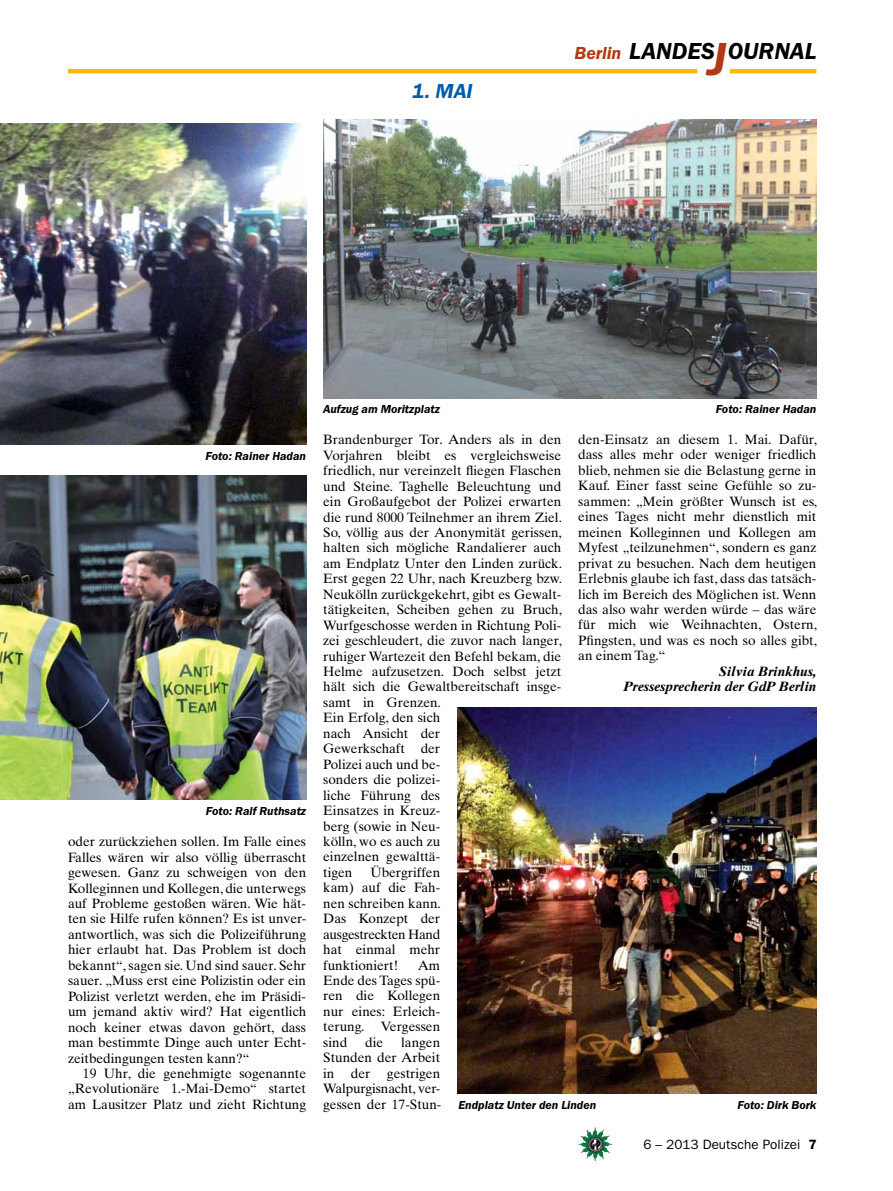
<style>
.page{position:relative;width:893px;height:1191px;background:#fff}
.page>*{position:absolute;margin:0;border:0;box-sizing:border-box;transform-origin:0 0}
.t1{font:italic 600 24px "Franklin Gothic Itc T";color:#000}
.t2{font:italic 600 21px "Franklin Gothic Itc T";color:#005baa}
.t3{font:italic 600 18px "Franklin Gothic Itc T";color:#b33916}
.t4{font:13.5px/15.5px "Times Ten";color:#000;text-align:justify}
.t5{font:italic 700 13.5px/15.5px "Times Ten";color:#000;text-align:right}
.t6{font:13.5px "Franklin Gothic";color:#000}
.t7{font:italic 600 12px "Franklin Gothic Itc T";color:#000}
.s1{font-size:48px;color:#b33916}
.s2{font-weight:600}
</style>
<div class="page">
<img style="left:578px;top:1127px;width:17px;height:25px">
<hr style="left:730px;top:69px;width:86px;height:4px;background:#fdb913">
<hr style="left:68px;top:69px;width:629px;height:4px;background:#fdb913">
<img style="left:323px;top:120px;width:493px;height:278px">
<img style="left:457px;top:707px;width:359px;height:386px">
<img style="left:0;top:124px;width:306px;height:320px">
<img style="left:0;top:475px;width:306px;height:325px">
<h2 class="t2" style="left:412px;top:79px;width:53px">1. Mai</h2>
<h3 class="t3" style="left:575px;top:42px;width:48px">Berlin</h3>
<h1 class="t1" style="left:629px;top:37px;width:189px">LANDES<span class="s1">J</span>OURNAL</h1>
<p class="t7" style="left:205px;top:449px;width:102px">Foto: Rainer Hadan</p>
<p class="t7" style="left:206px;top:804px;width:102px">Foto: Ralf Ruthsatz</p>
<p class="t4" style="left:68px;top:834px;width:240px">oder zurückziehen sollen. Im Falle eines Falles wären wir also völlig überrascht gewesen. Ganz zu schweigen von den Kolleginnen und Kollegen, die unterwegs auf Probleme gestoßen wären. Wie hät&shy;ten sie Hilfe rufen können? Es ist unver&shy;antwortlich, was sich die Polizeiführung hier erlaubt hat. Das Problem ist doch bekannt“, sagen sie. Und sind sauer. Sehr sauer. „Muss erst eine Polizistin oder ein Polizist verletzt werden, ehe im Präsidi&shy;um jemand aktiv wird? Hat eigentlich noch keiner etwas davon gehört, dass man bestimmte Dinge auch unter Echt&shy;zeitbedingungen testen kann?“</p>
<p class="t4" style="left:68px;top:1065px;width:240px;text-indent:15px">19 Uhr, die genehmigte sogenannte „Revolutionäre 1.-Mai-Demo“ startet am Lausitzer Platz und zieht Richtung</p>
<p class="t7" style="left:323px;top:402px;width:118px">Aufzug am Moritzplatz</p>
<p class="t7" style="left:716px;top:402px;width:102px">Foto: Rainer Hadan</p>
<p class="t4" style="left:578px;top:431px;width:240px">den-Einsatz an diesem 1. Mai. Dafür, dass alles mehr oder weniger friedlich blieb, nehmen sie die Belastung gerne in Kauf. Einer fasst seine Gefühle so zu&shy;sammen: „Mein größter Wunsch ist es, eines Tages nicht mehr dienstlich mit meinen Kolleginnen und Kollegen am Myfest „teilzunehmen“, sondern es ganz privat zu besuchen. Nach dem heutigen Erlebnis glaube ich fast, dass das tatsäch&shy;lich im Bereich des Möglichen ist. Wenn das also wahr werden würde – das wäre für mich wie Weihnachten, Ostern, Pfingsten, und was es noch so alles gibt, an einem Tag.“</p>
<p class="t5" style="left:624px;top:663px;width:195px">Silvia Brinkhus,<br>Pressesprecherin der GdP Berlin</p>
<p class="t4" style="left:323px;top:432px;width:240px;text-align:left">Brandenburger Tor. Anders als in den<br>Vorjahren bleibt es vergleichsweise friedlich, nur vereinzelt fliegen Flaschen und Steine. Taghelle Beleuchtung und ein Großaufgebot der Polizei erwarten die rund 8000 Teilnehmer an ihrem Ziel.<br>So, völlig aus der Anonymität gerissen, halten sich mögliche Randalierer auch am Endplatz Unter den Linden zurück.<br>Erst gegen 22 Uhr, nach Kreuzberg bzw.<br>Neukölln zurückgekehrt, gibt es Gewalt&shy;tätigkeiten, Scheiben gehen zu Bruch,<br>Wurfgeschosse werden in Richtung Poli&shy;zei geschleudert, die zuvor nach langer, ruhiger Wartezeit den Befehl bekam, die<br>Helme aufzusetzen. Doch selbst jetzt hält sich die Gewaltbereitschaft insge&shy;samt in Grenzen.<br>Ein Erfolg, den sich<br>nach Ansicht der<br>Gewerkschaft der<br>Polizei auch und be-<br>sonders die polizei-<br>liche Führung des<br>Einsatzes in Kreuz-<br>berg (sowie in Neu-<br>kölln, wo es auch zu<br>einzelnen gewalttä-<br>tigen</p>
<p class="t4" style="left:323px;top:864px;width:119px;text-indent:47px">Übergriffen kam) auf die Fah&shy;nen schreiben kann.<br>Das Konzept der ausgestreckten Hand hat einmal mehr funktioniert!</p>
<p class="t4" style="left:323px;top:957px;width:119px;text-indent:94px">Am Ende des Tages spü&shy;ren die Kollegen nur eines: Erleich&shy;terung. Vergessen sind</p>
<p class="t4" style="left:323px;top:1034px;width:120px;text-indent:78px">langen Stunden der Arbeit in der gestrigen Walpurgisnacht, ver&shy;gessen der 17-Stun-</p>
<p class="t4" style="left:365px;top:1034px;width:20px">die</p>
<p class="t7" style="left:458px;top:1098px;width:139px">Endplatz Unter den Linden</p>
<p class="t7" style="left:737px;top:1098px;width:81px">Foto: Dirk Bork</p>
<p class="t6" style="left:643px;top:1136px;width:175px">6 – 2013 Deutsche Polizei <span class="s2">7</span></p>
</div>
